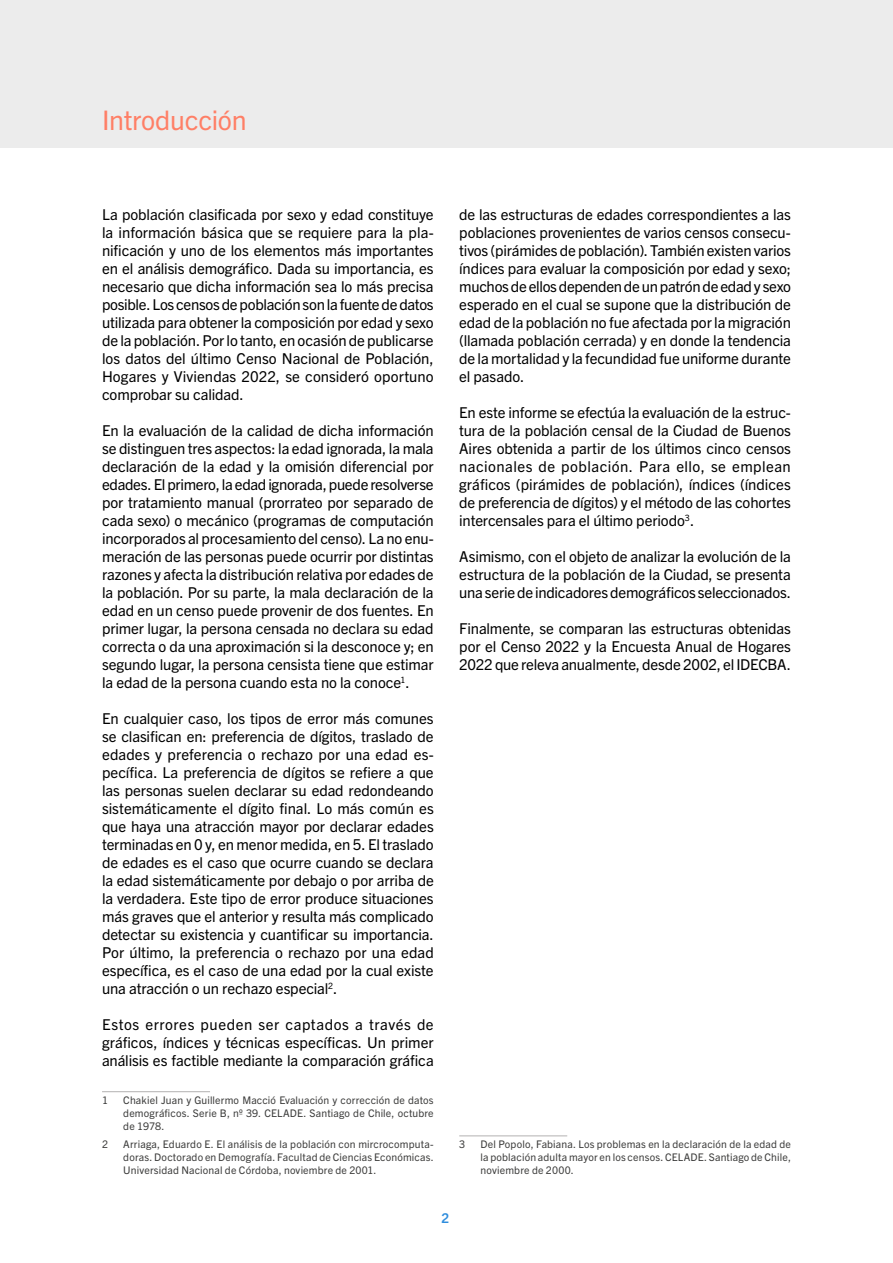
<style>
.page{position:relative;width:893px;height:1263px;background:#fff}
.page>*{position:absolute;margin:0;border:0;box-sizing:border-box;transform-origin:0 0}
.t1{font:27px "Trade Gothic Next LT Pro";letter-spacing:-.01em;color:#ff7f66}
.t2{font:15px/18px "Trade Gothic Next LT Pro";letter-spacing:-.01em;color:#000;text-align:justify}
.t3{font:700 13.5px "Trade Gothic Next LT Pro";color:#2f8ddd}
.t4{font:10.5px/12.6px "Trade Gothic Next LT Pro";letter-spacing:.015em;color:#3c3c3b;text-align:justify}
</style>
<div class="page">
<div style="left:0;top:0;width:893px;height:148px;background:#ececec"></div>
<hr style="left:102px;top:1091px;width:108px;height:1px;background:#b3b2b2">
<hr style="left:459px;top:1135px;width:108px;height:1px;background:#b3b2b2">
<h1 class="t1" style="left:102px;top:101px;width:146px">Introducción</h1>
<p class="t2" style="left:102px;top:204px;width:333px">La población clasificada por sexo y edad constituye la información básica que se requiere para la pla&shy;nificación y uno de los elementos más importantes en el análisis demográfico. Dada su importancia, es necesario que dicha información sea lo más precisa posible. Los censos de población son la fuente de datos utilizada para obtener la composición por edad y sexo de la población. Por lo tanto, en ocasión de publicarse los datos del último Censo Nacional de Población, Hogares y Viviendas 2022, se consideró oportuno comprobar su calidad.</p>
<p class="t2" style="left:102px;top:420px;width:333px">En la evaluación de la calidad de dicha información se distinguen tres aspectos: la edad ignorada, la mala declaración de la edad y la omisión diferencial por edades. El primero, la edad ignorada, puede resolverse por tratamiento manual (prorrateo por separado de cada sexo) o mecánico (programas de computación incorporados al procesamiento del censo). La no enu&shy;meración de las personas puede ocurrir por distintas razones y afecta la distribución relativa por edades de la población. Por su parte, la mala declaración de la edad en un censo puede provenir de dos fuentes. En primer lugar, la persona censada no declara su edad correcta o da una aproximación si la desconoce y; en segundo lugar, la persona censista tiene que estimar la edad de la persona cuando esta no la conoce<sup>1</sup>.</p>
<p class="t2" style="left:102px;top:708px;width:333px">En cualquier caso, los tipos de error más comunes se clasifican en: preferencia de dígitos, traslado de edades y preferencia o rechazo por una edad es&shy;pecífica. La preferencia de dígitos se refiere a que las personas suelen declarar su edad redondeando sistemáticamente el dígito final. Lo más común es que haya una atracción mayor por declarar edades terminadas en 0 y, en menor medida, en 5. El traslado de edades es el caso que ocurre cuando se declara la edad sistemáticamente por debajo o por arriba de la verdadera. Este tipo de error produce situaciones más graves que el anterior y resulta más complicado detectar su existencia y cuantificar su importancia.<br>Por último, la preferencia o rechazo por una edad específica, es el caso de una edad por la cual existe una atracción o un rechazo especial<sup>2</sup>.</p>
<p class="t2" style="left:102px;top:1014px;width:333px">Estos errores pueden ser captados a través de gráficos, índices y técnicas específicas. Un primer análisis es factible mediante la comparación gráfica</p>
<p class="t4" style="left:102px;top:1093px;width:8px">1</p>
<p class="t4" style="left:123px;top:1093px;width:312px">Chakiel Juan y Guillermo Macció Evaluación y corrección de datos demográficos. Serie B, nº 39. CELADE. Santiago de Chile, octubre de 1978.</p>
<p class="t4" style="left:102px;top:1138px;width:8px">2</p>
<p class="t4" style="left:123px;top:1138px;width:312px">Arriaga, Eduardo E. El análisis de la población con mircrocomputa&shy;doras. Doctorado en Demografía. Facultad de Ciencias Económicas.<br>Universidad Nacional de Córdoba, noviembre de 2001.</p>
<p class="t2" style="left:459px;top:204px;width:333px">de las estructuras de edades correspondientes a las poblaciones provenientes de varios censos consecu&shy;tivos (pirámides de población). También existen varios índices para evaluar la composición por edad y sexo; muchos de ellos dependen de un patrón de edad y sexo esperado en el cual se supone que la distribución de edad de la población no fue afectada por la migración (llamada población cerrada) y en donde la tendencia de la mortalidad y la fecundidad fue uniforme durante el pasado.</p>
<p class="t2" style="left:459px;top:402px;width:333px">En este informe se efectúa la evaluación de la estruc&shy;tura de la población censal de la Ciudad de Buenos Aires obtenida a partir de los últimos cinco censos nacionales de población. Para ello, se emplean gráficos (pirámides de población), índices (índices de preferencia de dígitos) y el método de las cohortes intercensales para el último periodo<sup>3</sup>.</p>
<p class="t2" style="left:459px;top:546px;width:333px">Asimismo, con el objeto de analizar la evolución de la estructura de la población de la Ciudad, se presenta una serie de indicadores demográficos seleccionados.</p>
<p class="t2" style="left:459px;top:618px;width:333px">Finalmente, se comparan las estructuras obtenidas por el Censo 2022 y la Encuesta Anual de Hogares 2022 que releva anualmente, desde 2002, el IDECBA.</p>
<p class="t4" style="left:459px;top:1138px;width:8px">3</p>
<p class="t4" style="left:480px;top:1138px;width:312px">Del Popolo, Fabiana. Los problemas en la declaración de la edad de la población adulta mayor en los censos. CELADE. Santiago de Chile, noviembre de 2000.</p>
<p class="t3" style="left:442px;top:1209px;width:9px">2</p>
</div>
